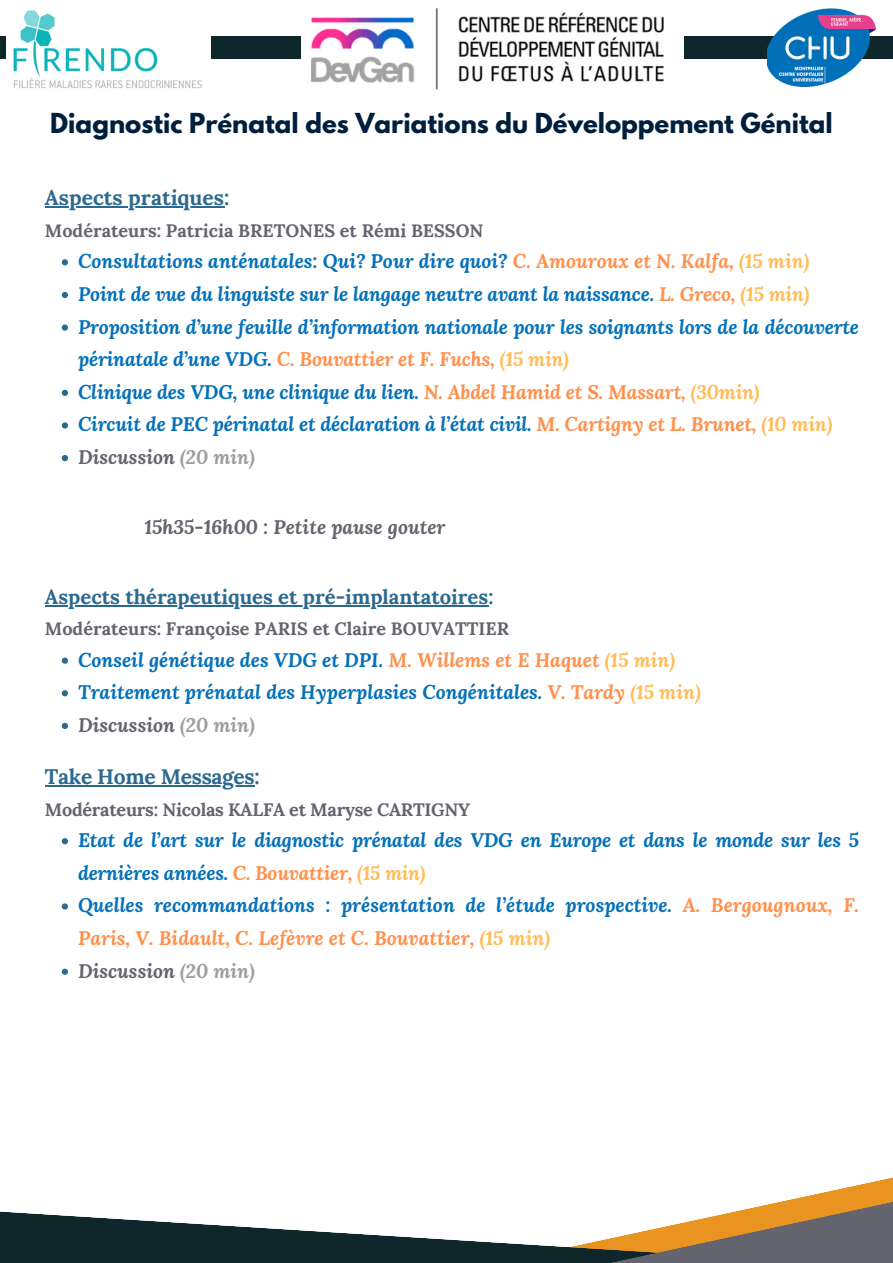
<style>
.page{position:relative;width:893px;height:1263px;background:#fff}
.page>*{position:absolute;margin:0;border:0;box-sizing:border-box;transform-origin:0 0}
.t1{font:700 24.45px "League Spartan";color:#001f3d}
.t2{font:700 21px "Lora";color:#2c698e}
.t3{font:700 20.25px "Lora";color:#2c698e}
.t4{font:italic 700 19.5px/32.6px "Lora";letter-spacing:-.01em;color:#0471b9}
.t5{font:italic 700 19.5px "Lora";color:#64646e}
.t6{font:700 18px "Lora";color:#64646e}
.s1{color:#ff914d}
.s2{color:#ffbd59}
.s3{color:#64646e}
.s4{color:#9f9da0}
</style>
<div class="page">
<div style="left:0;top:36px;width:893px;height:22px;background:#0f262b"></div>
<img style="left:301px;top:8px;width:382px;height:82px">
<img style="left:7px;top:10px;width:204px;height:79px">
<img style="left:767px;top:8px;width:108px;height:78px">
<svg style="left:62px;top:259px;width:6px;height:6px"></svg>
<svg style="left:62px;top:292px;width:6px;height:6px"></svg>
<svg style="left:62px;top:324px;width:6px;height:7px"></svg>
<svg style="left:62px;top:390px;width:6px;height:6px"></svg>
<svg style="left:62px;top:422px;width:6px;height:7px"></svg>
<svg style="left:62px;top:455px;width:6px;height:6px"></svg>
<svg style="left:62px;top:657px;width:6px;height:7px"></svg>
<svg style="left:62px;top:690px;width:6px;height:6px"></svg>
<svg style="left:62px;top:723px;width:6px;height:6px"></svg>
<svg style="left:62px;top:838px;width:6px;height:6px"></svg>
<svg style="left:62px;top:903px;width:6px;height:6px"></svg>
<svg style="left:62px;top:969px;width:6px;height:6px"></svg>
<hr style="left:45px;top:206px;width:179px;height:2px;background:#2c698e">
<hr style="left:45px;top:605px;width:443px;height:2px;background:#2c698e">
<hr style="left:45px;top:785px;width:209px;height:2px;background:#2c698e">
<svg style="left:0;top:1211px;width:326px;height:52px;fill:#0f262b"></svg>
<svg style="left:326px;top:1177px;width:567px;height:86px"></svg>
<p class="t1" style="left:50px;top:104px;width:784px">Diagnostic Prénatal des Variations du Développement Génital</p>
<p class="t2" style="left:45px;top:180px;width:186px">Aspects pratiques:</p>
<p class="t6" style="left:45px;top:215px;width:440px">Modérateurs: Patricia BRETONES et Rémi BESSON</p>
<p class="t4" style="left:78px;top:244px;width:782px">Consultations anténatales: Qui? Pour dire quoi? <span class="s1">C. Amouroux et N. Kalfa,</span> <span class="s2">(1 5 m in)<br></span>Point de vue du linguiste sur le langage neutre avant la naissance. <span class="s1">L. Greco,</span> <span class="s2">(1 5 m in)<br></span>Proposition d’une feuille d’information nationale pour les soignants lors de la découverte périnatale d’une VDG. <span class="s1">C. Bouvattier et F. Fuchs,</span> <span class="s2">(1 5 m in)<br></span>Clinique des VDG, une clinique du lien. <span class="s1">N. Abdel Hamid et S. Massart,</span> <span class="s2">(30m in)<br></span>Circuit de PEC périnatal et déclaration à l’état civil. <span class="s1">M. Cartigny et L. Brunet,</span> <span class="s2">(10 m in)<br></span><span class="s3">Discussion</span> <span class="s4">(20 min)</span></p>
<p class="t5" style="left:144px;top:513px;width:303px">15h35-16h00 : Petite pause gouter</p>
<p class="t3" style="left:45px;top:580px;width:450px">Aspects thérapeutiques et pré-implantatoires:</p>
<p class="t6" style="left:45px;top:613px;width:466px">Modérateurs: Françoise PARIS et Claire BOUVATTIER</p>
<p class="t4" style="left:78px;top:643px;width:624px">Conseil génétique des VDG et DPI. <span class="s1">M. Willems et E Haquet</span> <span class="s2">(15 m in)<br></span>Traitement prénatal des Hyperplasies Congénitales. <span class="s1">V. Tardy</span> <span class="s2">(15 m in)<br></span><span class="s3">Discussion</span> <span class="s4">(20 min)</span></p>
<p class="t2" style="left:45px;top:759px;width:216px">Take Home Messages:</p>
<p class="t6" style="left:45px;top:794px;width:427px">Modérateurs: Nicolas KALF A et Maryse CARTIGNY</p>
<p class="t4" style="left:78px;top:823px;width:782px">Etat de l’art sur le diagnostic prénatal des VDG en Europe et dans le monde sur les 5 dernières années. <span class="s1">C. Bouvattier,</span> <span class="s2">(15 m in)<br></span>Quelles recommandations : présentation de l’étude prospective. <span class="s1">A. Bergougnoux, F.<br>Paris, V. Bidault, C. Lefèvre et C. Bouvattier,</span> <span class="s2">(15 m in)<br></span><span class="s3">Discussion</span> <span class="s4">(20 min)</span></p>
</div>
